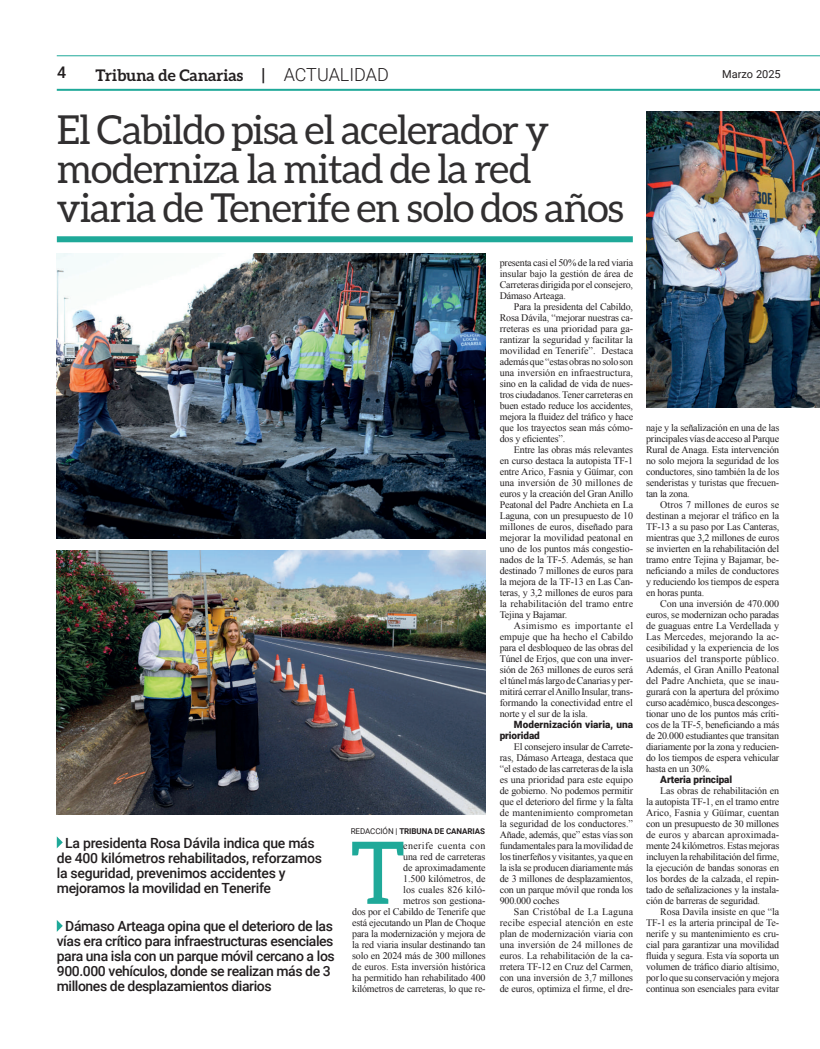
<style>
.page{position:relative;width:820px;height:1049px;background:#fff}
.page>*{position:absolute;margin:0;border:0;box-sizing:border-box;transform-origin:0 0}
.t1{font:86.7px "Aleo";color:#1fa999}
.t2{font:40px/39px "Aleo";letter-spacing:-.03em;color:#312f30}
.t3{font:700 16px "Aleo";color:#231f20}
.t4{font:500 16px "Roboto";color:#231f20}
.t5{font:500 14px/15px "Roboto";letter-spacing:-.03em;color:#231f20}
.t6{font:11px "Roboto";color:#231f20}
.t7{font:10px/11px "Times New Roman";letter-spacing:-.02em;color:#231f20;text-align:justify}
.t8{font:900 10px/11px "Roboto";letter-spacing:-.01em;color:#231f20}
.t9{font:700 8px "Roboto";letter-spacing:-.01em;color:#231f20}
.s1{font-family:"Roboto";font-weight:500;font-size:18px}
.s2{font-family:"Roboto";font-weight:300;font-size:18px}
.s3{font-weight:400}
</style>
<div class="page">
<hr style="left:57px;top:89px;width:762px;height:2px;background:#1fa999">
<hr style="left:57px;top:56px;width:762px;height:1px;background:#1fa999">
<div style="left:57px;top:236px;width:575px;height:6px;background:#1fa999"></div>
<svg style="left:57px;top:836px;width:6px;height:12px"></svg>
<svg style="left:57px;top:920px;width:6px;height:12px"></svg>
<img style="left:57px;top:253px;width:428px;height:286px">
<img style="left:57px;top:550px;width:428px;height:264px">
<img style="left:646px;top:112px;width:173px;height:295px">
<h3 class="t4" style="left:57px;top:61px;width:11px">4</h3>
<h3 class="t3" style="left:95px;top:66px;width:295px">Tribuna de Canarias <span class="s1">|</span> <span class="s2">ACTUALIDAD</span></h3>
<p class="t6" style="left:722px;top:67px;width:60px">Marzo 2025</p>
<h2 class="t2" style="left:57px;top:110px;width:568px">El Cabildo pisa el acelerador y moderniza la mitad de la red viaria de Tenerife en solo dos años</h2>
<h3 class="t5" style="left:57px;top:834px;width:266px;text-indent:9px">La presidenta Rosa Dávila indica que más de 400 kilómetros rehabilitados, reforzamos la seguridad, prevenimos accidentes y mejoramos la movilidad en Tenerife</h3>
<h3 class="t5" style="left:57px;top:918px;width:279px;text-indent:9px">Dámaso Arteaga opina que el deterioro de las vías era crítico para infraestructuras esenciales para una isla con un parque móvil cercano a los 900.000 vehículos, donde se realizan más de 3 millones de desplazamientos diarios</h3>
<p class="t9" style="left:350px;top:826px;width:136px"><span class="s3">REDACCIÓN |</span> TRIBUNA DE CANARIAS</p>
<h1 class="t1" style="left:350px;top:824px;width:56px">T</h1>
<p class="t7" style="left:352px;top:840px;width:135px;text-align:right">enerife cuenta con<br>una red de carreteras<br>de aproximadamente<br>1.500 kilómetros, de<br>los cuales 826 kiló-<br>metros son gestiona-<br>dos por el Cabildo de Tenerife que está ejecutando un Plan de Choque para la modernización y mejora de la red viaria insular destinando tan solo en 2024 más de 300 millones de euros. Esta inversión histórica ha permitido han rehabilitado 400 kilómetros de carreteras, lo que re-</p>
<p class="t7" style="left:499px;top:257px;width:135px">presenta casi el 50% de la red viaria insular bajo la gestión de área de Carreteras dirigida por el consejero, Dámaso Arteaga.</p>
<p class="t7" style="left:499px;top:301px;width:135px;text-indent:14px">Para la presidenta del Cabildo, Rosa Dávila, “mejorar nuestras ca&shy;rreteras es una prioridad para ga&shy;rantizar la seguridad y facilitar la movilidad en Tenerife”. Destaca además que “estas obras no solo son una inversión en infraestructura, sino en la calidad de vida de nues&shy;tros ciudadanos. Tener carreteras en buen estado reduce los accidentes, mejora la fluidez del tráfico y hace que los trayectos sean más cómo&shy;dos y eficientes”.</p>
<p class="t7" style="left:499px;top:444px;width:135px;text-indent:14px">Entre las obras más relevantes en curso destaca la autopista TF-1 entre Arico, Fasnia y Güímar, con una inversión de 30 millones de euros y la creación del Gran Anillo Peatonal del Padre Anchieta en La Laguna, con un presupuesto de 10 millones de euros, diseñado para mejorar la movilidad peatonal en uno de los puntos más congestio&shy;nados de la TF-5. Además, se han destinado 7 millones de euros para la mejora de la TF-13 en Las Can&shy;teras, y 3,2 millones de euros para la rehabilitación del tramo entre Tejina y Bajamar.</p>
<p class="t7" style="left:499px;top:620px;width:135px;text-indent:14px">Asimismo es importante el empuje que ha hecho el Cabildo para el desbloqueo de las obras del Túnel de Erjos, que con una inver&shy;sión de 263 millones de euros será el túnel más largo de Canarias y per&shy;mitirá cerrar el Anillo Insular, trans&shy;formando la conectividad entre el norte y el sur de la isla.</p>
<p class="t8" style="left:499px;top:718px;width:135px;text-indent:14px">Modernización viaria, una prioridad</p>
<p class="t7" style="left:499px;top:741px;width:135px;text-indent:14px">El consejero insular de Carrete&shy;ras, Dámaso Arteaga, destaca que “el estado de las carreteras de la isla es una prioridad para este equipo de gobierno. No podemos permitir que el deterioro del firme y la falta de mantenimiento comprometan la seguridad de los conductores.” Añade, además, que” estas vías son fundamentales para la movilidad de los tinerfeños y visitantes, ya que en la isla se producen diariamente más de 3 millones de desplazamientos, con un parque móvil que ronda los 900.000 coches</p>
<p class="t7" style="left:499px;top:906px;width:135px;text-indent:14px">San Cristóbal de La Laguna recibe especial atención en este plan de modernización viaria con una inversión de 24 millones de euros. La rehabilitación de la ca&shy;rretera TF-12 en Cruz del Carmen, con una inversión de 3,7 millones de euros, optimiza el firme, el dre-</p>
<p class="t7" style="left:645px;top:422px;width:135px">naje y la señalización en una de las principales vías de acceso al Parque Rural de Anaga. Esta intervención no solo mejora la seguridad de los conductores, sino también la de los senderistas y turistas que frecuen&shy;tan la zona.</p>
<p class="t7" style="left:645px;top:499px;width:135px;text-indent:14px">Otros 7 millones de euros se destinan a mejorar el tráfico en la TF-13 a su paso por Las Canteras, mientras que 3,2 millones de euros se invierten en la rehabilitación del tramo entre Tejina y Bajamar, be&shy;neficiando a miles de conductores y reduciendo los tiempos de espera en horas punta.</p>
<p class="t7" style="left:645px;top:598px;width:135px;text-indent:14px">Con una inversión de 470.000 euros, se modernizan ocho paradas de guaguas entre La Verdellada y Las Mercedes, mejorando la ac&shy;cesibilidad y la experiencia de los usuarios del transporte público.<br>Además, el Gran Anillo Peatonal del Padre Anchieta, que se inau&shy;gurará con la apertura del próximo curso académico, busca desconges&shy;tionar uno de los puntos más críti&shy;cos de la TF-5, beneficiando a más de 20.000 estudiantes que transitan diariamente por la zona y reducien&shy;do los tiempos de espera vehicular hasta en un 30%.</p>
<p class="t8" style="left:660px;top:773px;width:73px">Arteria principal</p>
<p class="t7" style="left:645px;top:785px;width:135px;text-indent:14px">Las obras de rehabilitación en la autopista TF-1, en el tramo entre Arico, Fasnia y Güímar, cuentan con un presupuesto de 30 millones de euros y abarcan aproximada&shy;mente 24 kilómetros. Estas mejoras incluyen la rehabilitación del firme, la ejecución de bandas sonoras en los bordes de la calzada, el repin&shy;tado de señalizaciones y la instala&shy;ción de barreras de seguridad.</p>
<p class="t7" style="left:645px;top:906px;width:135px;text-indent:14px">Rosa Davila insiste en que “la TF-1 es la arteria principal de Te&shy;nerife y su mantenimiento es cru&shy;cial para garantizar una movilidad fluida y segura. Esta vía soporta un volumen de tráfico diario altísimo, por lo que su conservación y mejora continua son esenciales para evitar</p>
</div>
